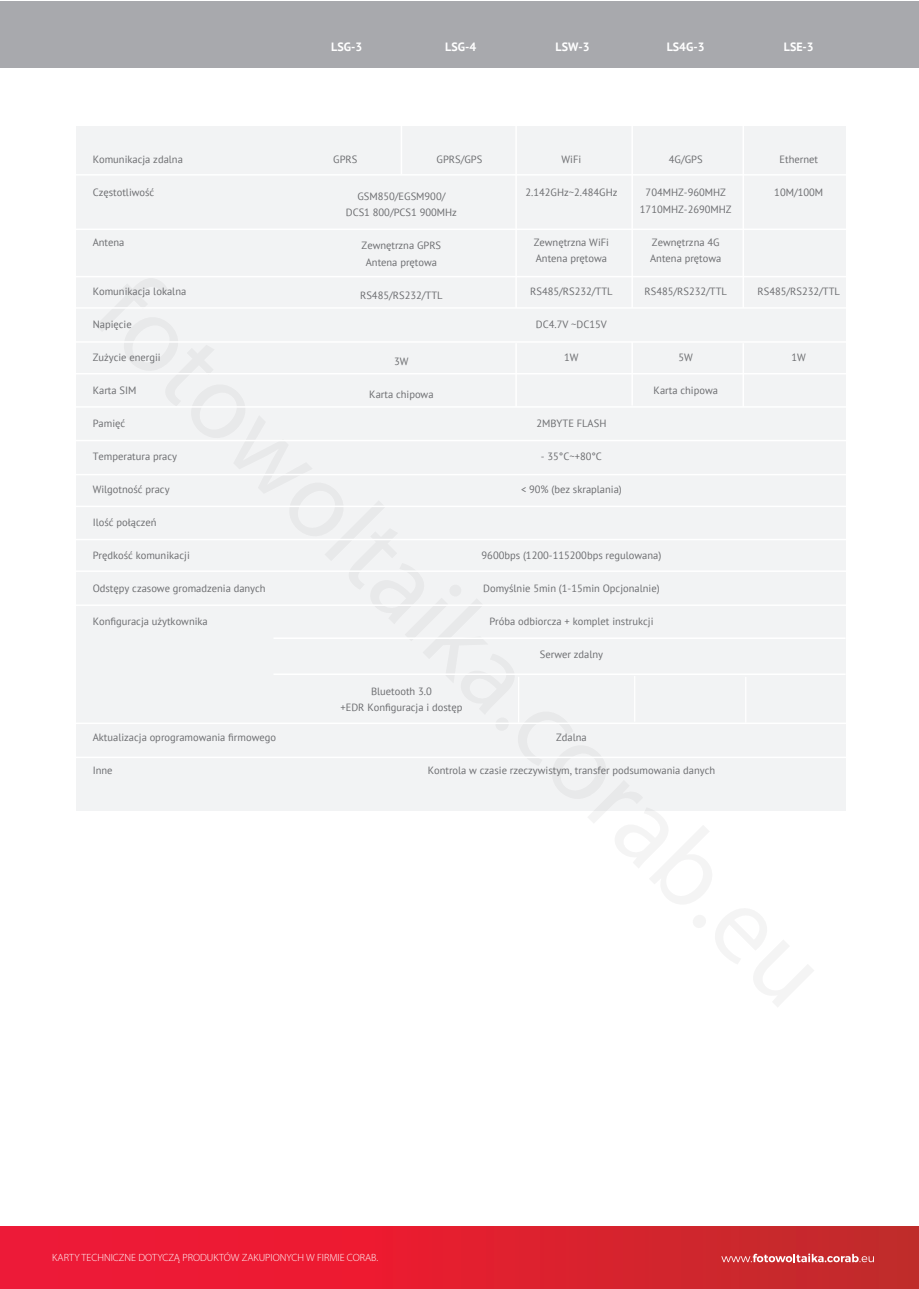
<style>
.page{position:relative;width:919px;height:1289px;background:#fff}
.page>*{position:absolute;margin:0;border:0;box-sizing:border-box;transform-origin:0 0}
.t1{font:700 12px "PT Sans";color:#fff}
.t2{font:10.5px/16.5px "PT Sans";color:#6c6d70;text-align:center}
.t3{font:300 10.5px "Myriad Pro";color:#fff}
</style>
<div class="page">
<div style="left:0;top:1px;width:918px;height:67px;background:#a8a9ad"></div>
<div style="left:76px;top:127px;width:769px;height:684px;background:#f2f3f4"></div>
<div style="left:0;top:1226px;width:918px;height:62px;background:linear-gradient(to right,#f81637,#c42b2a)"></div>
<svg style="left:721px;top:1253px;width:152px;height:9px"></svg>
<div style="left:73px;top:119px;width:778px;height:56px;border:2px solid #fff"></div>
<div style="left:69px;top:228px;width:789px;height:49px;border:2px solid #fff"></div>
<div style="left:50px;top:373px;width:822px;height:34px;border:2px solid #fff"></div>
<div style="left:66px;top:440px;width:800px;height:35px;border:2px solid #fff"></div>
<div style="left:39px;top:505px;width:848px;height:35px;border:2px solid #fff"></div>
<div style="left:59px;top:570px;width:799px;height:36px;border:2px solid #fff"></div>
<div style="left:61px;top:722px;width:800px;height:36px;border:2px solid #fff"></div>
<hr style="left:400px;top:114px;width:2px;height:61px;background:#fff">
<hr style="left:515px;top:117px;width:2px;height:191px;background:#fff">
<hr style="left:742px;top:117px;width:2px;height:191px;background:#fff">
<hr style="left:631px;top:117px;width:2px;height:191px;background:#fff">
<hr style="left:515px;top:343px;width:2px;height:64px;background:#fff">
<hr style="left:631px;top:342px;width:2px;height:63px;background:#fff">
<hr style="left:742px;top:343px;width:2px;height:64px;background:#fff">
<hr style="left:518px;top:676px;width:1px;height:46px;background:#fff">
<hr style="left:634px;top:676px;width:1px;height:45px;background:#fff">
<hr style="left:745px;top:676px;width:1px;height:46px;background:#fff">
<hr style="left:273px;top:637px;width:572px;height:2px;background:#fff">
<hr style="left:273px;top:673px;width:572px;height:2px;background:#fff">
<p class="t2" style="left:93px;top:151px;width:92px">Komunikacja zdalna</p>
<p class="t2" style="left:93px;top:184px;width:63px">Częstotliwość</p>
<p class="t2" style="left:93px;top:233px;width:33px">Antena</p>
<p class="t2" style="left:93px;top:283px;width:95px">Komunikacja lokalna</p>
<p class="t2" style="left:93px;top:316px;width:40px">Napięcie</p>
<p class="t2" style="left:93px;top:349px;width:69px">Zużycie energii</p>
<p class="t2" style="left:93px;top:382px;width:45px">Karta SIM</p>
<p class="t2" style="left:93px;top:415px;width:34px">Pamięć</p>
<p class="t2" style="left:93px;top:448px;width:86px">Temperatura pracy</p>
<p class="t2" style="left:93px;top:481px;width:78px">Wilgotność pracy</p>
<p class="t2" style="left:93px;top:514px;width:65px">Ilość połączeń</p>
<p class="t2" style="left:93px;top:547px;width:99px">Prędkość komunikacji</p>
<p class="t2" style="left:93px;top:580px;width:174px">Odstępy czasowe gromadzenia danych</p>
<p class="t2" style="left:93px;top:613px;width:117px">Konfiguracja użytkownika</p>
<p class="t2" style="left:93px;top:728px;width:185px">Aktualizacja oprogramowania firmowego</p>
<p class="t2" style="left:93px;top:761px;width:21px">Inne</p>
<p class="t1" style="left:555px;top:38px;width:35px">LSW-3</p>
<p class="t1" style="left:331px;top:38px;width:32px">LSG-3</p>
<p class="t1" style="left:445px;top:38px;width:32px">LSG-4</p>
<p class="t1" style="left:783px;top:38px;width:31px">LSE-3</p>
<p class="t1" style="left:666px;top:38px;width:39px">LS4G-3</p>
<p class="t2" style="left:561px;top:151px;width:21px">WiFi</p>
<p class="t2" style="left:525px;top:184px;width:93px">2.142GHz~2.484GHz</p>
<p class="t2" style="left:333px;top:151px;width:26px">GPRS</p>
<p class="t2" style="left:436px;top:151px;width:47px">GPRS/GPS</p>
<p class="t2" style="left:669px;top:151px;width:35px">4G/GPS</p>
<p class="t2" style="left:640px;top:184px;width:93px">704MHZ-960MHZ<br>1710MHZ-2690MHZ</p>
<p class="t2" style="left:650px;top:233px;width:73px;text-align:left">Zewnętrzna 4G<br>Antena prętowa</p>
<p class="t2" style="left:644px;top:283px;width:84px">RS485/RS232/TTL</p>
<p class="t2" style="left:346px;top:187px;width:113px">GSM850/EGSM900/<br>DCS1 800/PCS1 900MHz</p>
<p class="t2" style="left:361px;top:237px;width:81px">Zewnętrzna GPRS<br>Antena prętowa</p>
<p class="t2" style="left:360px;top:286px;width:84px">RS485/RS232/TTL</p>
<p class="t2" style="left:534px;top:233px;width:77px;text-align:left">Zewnętrzna WiFi<br>Antena prętowa</p>
<p class="t2" style="left:530px;top:283px;width:84px">RS485/RS232/TTL</p>
<p class="t2" style="left:536px;top:316px;width:72px">DC4.7V ~DC15V</p>
<p class="t2" style="left:564px;top:349px;width:16px">1W</p>
<p class="t2" style="left:678px;top:349px;width:16px">5W</p>
<p class="t2" style="left:653px;top:382px;width:66px">Karta chipowa</p>
<p class="t2" style="left:394px;top:352px;width:16px">3W</p>
<p class="t2" style="left:369px;top:385px;width:66px">Karta chipowa</p>
<p class="t2" style="left:536px;top:415px;width:71px">2MBYTE FLASH</p>
<p class="t2" style="left:541px;top:448px;width:62px">- 35°C~+80°C</p>
<p class="t2" style="left:521px;top:481px;width:102px">&lt; 90% (bez skraplania)</p>
<p class="t2" style="left:340px;top:682px;width:123px">Bluetooth 3.0<br>+EDR Konfiguracja i dostęp</p>
<p class="t2" style="left:481px;top:547px;width:181px">9600bps (1200-115200bps regulowana)</p>
<p class="t2" style="left:483px;top:580px;width:178px">Domyślnie 5min (1-15min Opcjonalnie)</p>
<p class="t2" style="left:489px;top:613px;width:166px">Próba odbiorcza + komplet instrukcji</p>
<p class="t2" style="left:540px;top:646px;width:65px">Serwer zdalny</p>
<p class="t2" style="left:556px;top:728px;width:32px">Zdalna</p>
<p class="t2" style="left:427px;top:761px;width:289px">Kontrola w czasie rzeczywistym, transfer podsumowania danych</p>
<p class="t2" style="left:779px;top:151px;width:40px">Ethernet</p>
<p class="t2" style="left:774px;top:184px;width:50px">10M/100M</p>
<p class="t2" style="left:757px;top:283px;width:84px">RS485/RS232/TTL</p>
<p class="t2" style="left:791px;top:349px;width:16px">1W</p>
<p class="t3" style="left:52px;top:1250px;width:327px">KARTY TECHNICZNE DOTYCZĄ PRODUKTÓW ZAKUPIONYCH W FIRMIE CORAB.</p>
</div>
